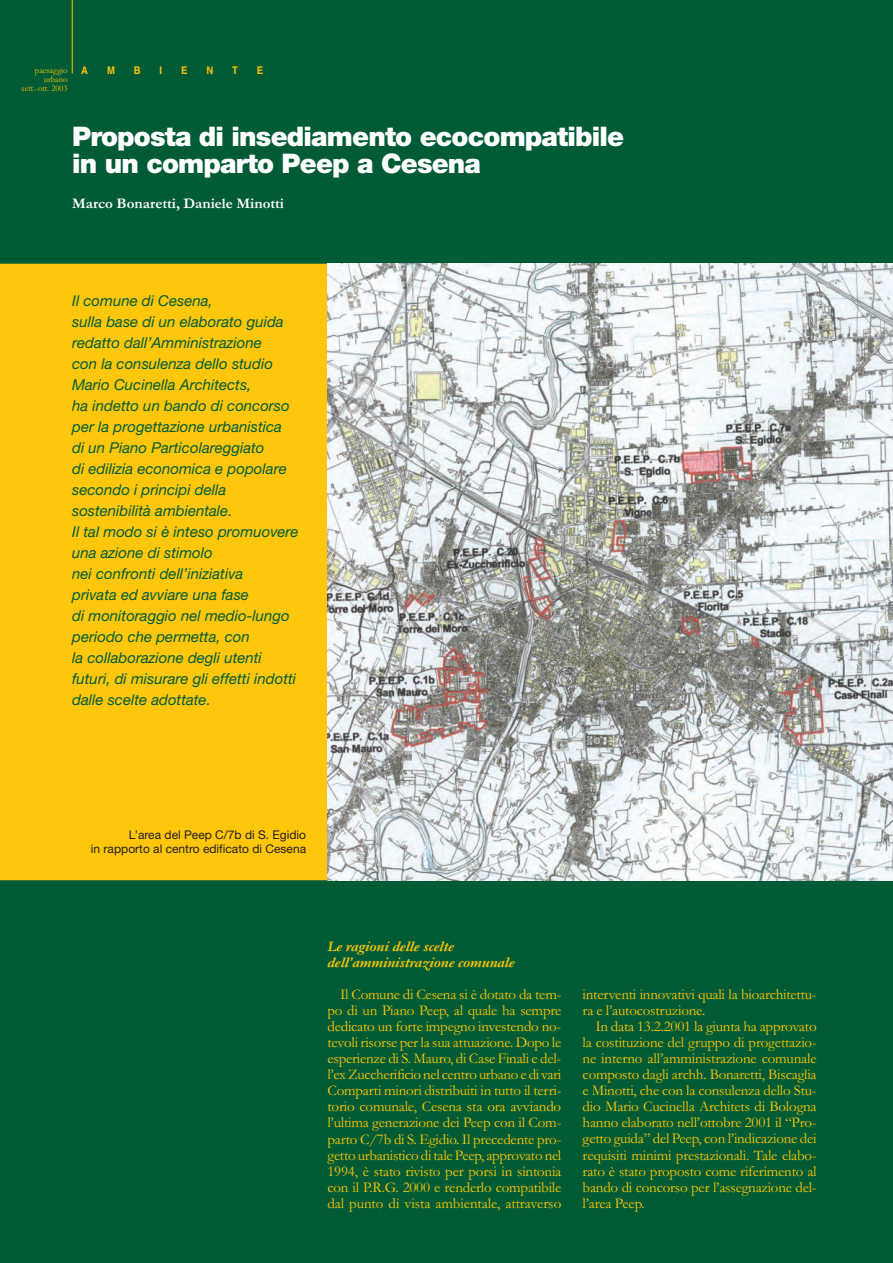
<style>
.page{position:relative;width:893px;height:1263px;background:#fff}
.page>*{position:absolute;margin:0;border:0;box-sizing:border-box;transform-origin:0 0}
.t1{font:900 27px/27px "Helvetica Neue";letter-spacing:-.03em;color:#fff}
.t2{font:15px/16px "Garamond";letter-spacing:-.015em;color:#fec70c;text-align:justify}
.t3{font:italic 15px/21px "Helvetica Neue";color:#015b34}
.t4{font:italic 700 15px/16px "Garamond";color:#fec70c}
.t5{font:700 15px "Garamond";color:#fff}
.t6{font:12px/13.5px "Helvetica Neue";color:#231f20;text-align:right}
.t7{font:700 10.5px "Helvetica";color:#fec70c;scale:.9 1}
.t8{font:9px/9px "Garamond";color:#fec70c;text-align:right;scale:.96 1}
</style>
<div class="page">
<div style="left:0;top:0;width:892px;height:1263px;background:#015b34"></div>
<div style="left:0;top:264px;width:327px;height:616px;background:#fec70c"></div>
<hr style="left:72px;top:0;width:1px;height:73px;background:#fec70c">
<img style="left:327px;top:264px;width:565px;height:617px">
<p class="t8" style="left:22px;top:67px;width:49px">paesaggio urbano sett.-ott. 2003</p>
<p class="t7" style="left:81px;top:66px;width:9px">A</p>
<p class="t7" style="left:107px;top:66px;width:10px">M</p>
<p class="t7" style="left:134px;top:66px;width:9px">B</p>
<p class="t7" style="left:159px;top:66px;width:4px">I</p>
<p class="t7" style="left:181px;top:66px;width:9px">E</p>
<p class="t7" style="left:206px;top:66px;width:9px">N</p>
<p class="t7" style="left:232px;top:66px;width:8px">T</p>
<p class="t7" style="left:257px;top:66px;width:9px">E</p>
<h1 class="t1" style="left:72px;top:125px;width:553px">Proposta di insediamento ecocompatibile in un comparto Peep a Cesena</h1>
<p class="t5" style="left:72px;top:199px;width:213px">Marco Bonaretti, Daniele Minotti</p>
<p class="t3" style="left:72px;top:292px;width:228px">Il comune di Cesena,<br>sulla base di un elaborato guida redatto dall’Amministrazione<br>con la consulenza dello studio<br>Mario Cucinella Architects,<br>ha indetto un bando di concorso per la progettazione urbanistica<br>di un Piano Particolareggiato<br>di edilizia economica e popolare secondo i principi della sostenibilità ambientale.<br>Il tal modo si è inteso promuovere una azione di stimolo<br>nei confronti dell’iniziativa<br>privata ed avviare una fase<br>di monitoraggio nel medio-lungo periodo che permetta, con<br>la collaborazione degli utenti futuri, di misurare gli effetti indotti dalle scelte adottate.</p>
<p class="t6" style="left:91px;top:829px;width:217px">L’area del Peep C/7b di S. Egidio<br>in rapporto al centro edificato di Cesena</p>
<p class="t4" style="left:327px;top:940px;width:189px">Le ragioni delle scelte dell’amministrazione comunale</p>
<p class="t2" style="left:327px;top:988px;width:235px;text-indent:13px">Il Comune di Cesena si è dotato da tem&shy;po di un Piano Peep, al quale ha sempre dedicato un forte impegno investendo no&shy;tevoli risorse per la sua attuazione. Dopo le esperienze di S. Mauro, di Case Finali e del&shy;l’ex Zuccherificio nel centro urbano e di vari Comparti minori distribuiti in tutto il terri&shy;torio comunale, Cesena sta ora avviando l’ultima generazione dei Peep con il Com&shy;parto C/7b di S. Egidio. Il precedente pro&shy;getto urbanistico di tale Peep, approvato nel 1994, è stato rivisto per porsi in sintonia con il P.R.G. 2000 e renderlo compatibile dal punto di vista ambientale, attraverso</p>
<p class="t2" style="left:582px;top:988px;width:235px">interventi innovativi quali la bioarchitettu&shy;ra e l’autocostruzione.</p>
<p class="t2" style="left:582px;top:1020px;width:235px;text-indent:13px">In data 13.2.2001 la giunta ha approvato la costituzione del gruppo di progettazio&shy;ne interno all’amministrazione comunale composto dagli archh. Bonaretti, Biscaglia e Minotti, che con la consulenza dello Stu&shy;dio Mario Cucinella Architets di Bologna hanno elaborato nell’ottobre 2001 il “Pro&shy;getto guida” del Peep, con l’indicazione dei requisiti minimi prestazionali. Tale elabo&shy;rato è stato proposto come riferimento al bando di concorso per l’assegnazione del&shy;l’area Peep.</p>
</div>
